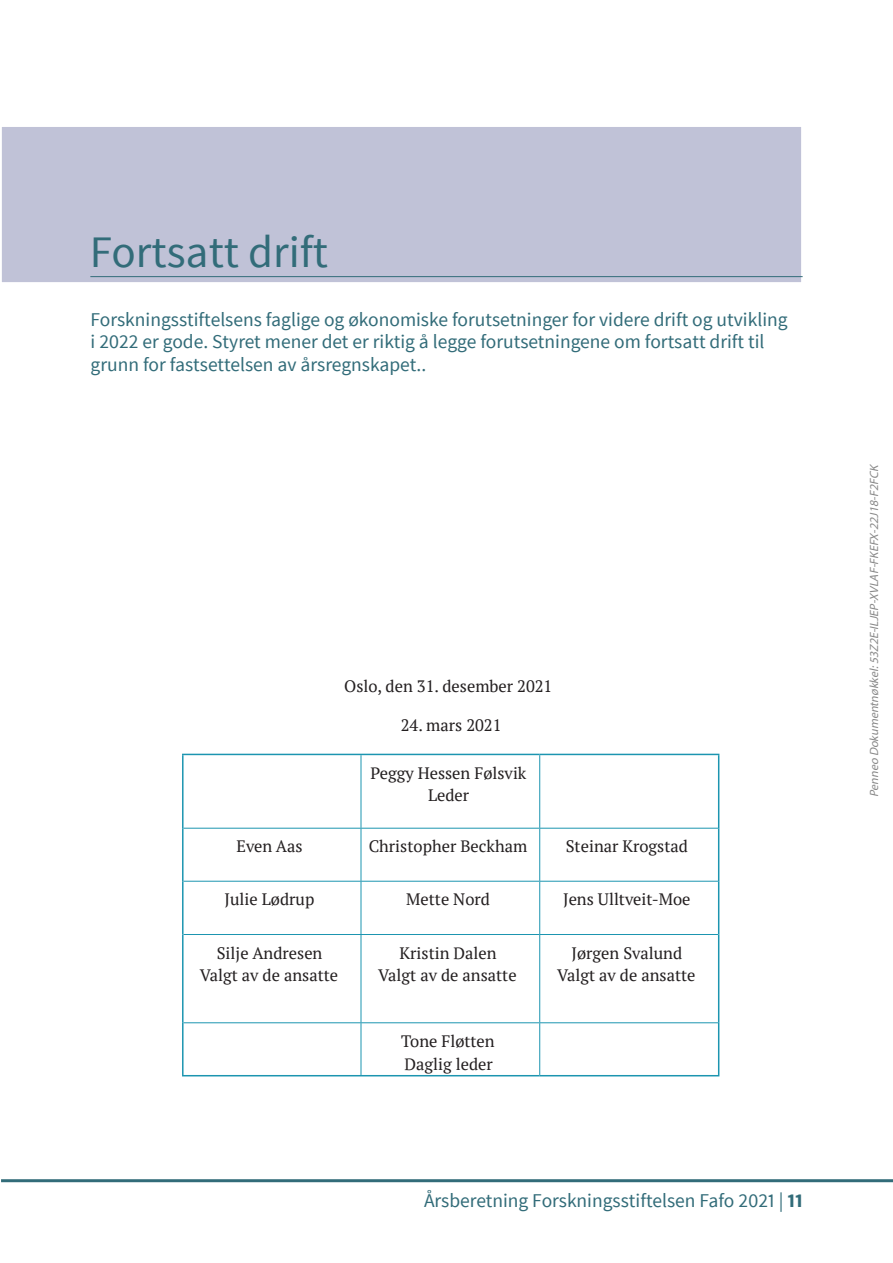
<style>
.page{position:relative;width:893px;height:1263px;background:#fff}
.page>*{position:absolute;margin:0;border:0;box-sizing:border-box;transform-origin:0 0}
.t1{font:45px "Source Sans Pro";color:#326c79}
.t2{font:19.5px/22.5px "Source Sans Pro";color:#326c79}
.t3{font:16.5px/22.5px "PT Serif";color:#231f20;text-align:center}
.t4{font:italic 12px "Myriad Pro";color:#888}
.s1{font-weight:700}
</style>
<div class="page">
<hr style="left:1px;top:1179px;width:892px;height:3px;background:#326c79">
<div style="left:0;top:125px;width:803px;height:159px;background:#c0c2d7;border:2px solid #fff"></div>
<hr style="left:90px;top:276px;width:713px;height:1px;background:#326c79">
<hr style="left:182px;top:754px;width:179px;height:1px;background:#1c95b0">
<hr style="left:182px;top:755px;width:2px;height:73px;background:#1c95b0">
<hr style="left:361px;top:754px;width:179px;height:1px;background:#1c95b0">
<hr style="left:540px;top:754px;width:179px;height:1px;background:#1c95b0">
<hr style="left:718px;top:755px;width:1px;height:73px;background:#1c95b0">
<hr style="left:182px;top:828px;width:2px;height:53px;background:#1c95b0">
<hr style="left:718px;top:828px;width:1px;height:53px;background:#1c95b0">
<hr style="left:182px;top:881px;width:2px;height:53px;background:#1c95b0">
<hr style="left:718px;top:881px;width:1px;height:53px;background:#1c95b0">
<hr style="left:182px;top:934px;width:2px;height:89px;background:#1c95b0">
<hr style="left:718px;top:934px;width:1px;height:89px;background:#1c95b0">
<hr style="left:182px;top:1023px;width:2px;height:52px;background:#1c95b0">
<hr style="left:718px;top:1023px;width:1px;height:52px;background:#1c95b0">
<hr style="left:182px;top:1075px;width:179px;height:1px;background:#1c95b0">
<hr style="left:361px;top:1075px;width:179px;height:1px;background:#1c95b0">
<hr style="left:540px;top:1075px;width:179px;height:1px;background:#1c95b0">
<hr style="left:361px;top:755px;width:1px;height:73px;background:#1c95b0">
<hr style="left:539px;top:755px;width:1px;height:73px;background:#1c95b0">
<hr style="left:184px;top:828px;width:177px;height:1px;background:#1c95b0">
<hr style="left:361px;top:828px;width:179px;height:1px;background:#1c95b0">
<hr style="left:361px;top:828px;width:1px;height:53px;background:#1c95b0">
<hr style="left:540px;top:828px;width:178px;height:1px;background:#1c95b0">
<hr style="left:539px;top:828px;width:1px;height:53px;background:#1c95b0">
<hr style="left:184px;top:881px;width:177px;height:1px;background:#1c95b0">
<hr style="left:361px;top:881px;width:179px;height:1px;background:#1c95b0">
<hr style="left:361px;top:881px;width:1px;height:53px;background:#1c95b0">
<hr style="left:540px;top:881px;width:178px;height:1px;background:#1c95b0">
<hr style="left:539px;top:881px;width:1px;height:53px;background:#1c95b0">
<hr style="left:184px;top:934px;width:177px;height:1px;background:#1c95b0">
<hr style="left:361px;top:934px;width:179px;height:1px;background:#1c95b0">
<hr style="left:361px;top:935px;width:1px;height:87px;background:#1c95b0">
<hr style="left:540px;top:934px;width:178px;height:1px;background:#1c95b0">
<hr style="left:539px;top:935px;width:1px;height:87px;background:#1c95b0">
<hr style="left:184px;top:1022px;width:177px;height:1px;background:#1c95b0">
<hr style="left:361px;top:1022px;width:179px;height:1px;background:#1c95b0">
<hr style="left:361px;top:1023px;width:1px;height:52px;background:#1c95b0">
<hr style="left:540px;top:1022px;width:178px;height:1px;background:#1c95b0">
<hr style="left:539px;top:1023px;width:1px;height:52px;background:#1c95b0">
<h1 class="t1" style="left:90px;top:228px;width:240px">Fortsatt drift</h1>
<p class="t2" style="left:91px;top:308px;width:699px">Forskningsstiftelsens faglige og økonomiske forutsetninger for videre drift og utvikling i 2022 er gode. Styret mener det er riktig å legge forutsetningene om fortsatt drift til grunn for fastsettelsen av årsregnskapet..</p>
<p class="t3" style="left:344px;top:675px;width:210px">Oslo, den 31. desember 2021</p>
<p class="t3" style="left:401px;top:714px;width:102px">24. mars 2021</p>
<p class="t3" style="left:370px;top:762px;width:158px">Peggy Hessen Følsvik<br>Leder</p>
<p class="t3" style="left:236px;top:835px;width:68px">Even Aas</p>
<p class="t3" style="left:369px;top:835px;width:160px">Christopher Beckham</p>
<p class="t3" style="left:566px;top:835px;width:124px">Steinar Krogstad</p>
<p class="t3" style="left:225px;top:888px;width:91px">Julie Lødrup</p>
<p class="t3" style="left:406px;top:888px;width:85px">Mette Nord</p>
<p class="t3" style="left:563px;top:888px;width:129px">Jens Ulltveit-Moe</p>
<p class="t3" style="left:200px;top:942px;width:140px">Silje Andresen<br>Valgt av de ansatte</p>
<p class="t3" style="left:378px;top:942px;width:140px">Kristin Dalen<br>Valgt av de ansatte</p>
<p class="t3" style="left:557px;top:942px;width:140px">Jørgen Svalund<br>Valgt av de ansatte</p>
<p class="t3" style="left:401px;top:1030px;width:95px;text-align:left">Tone Fløtten<br>Daglig leder</p>
<p class="t2" style="left:424px;top:1190px;width:381px">Årsberetning Forskningsstiftelsen Fafo 2021 | <span class="s1">11</span></p>
<p class="t4" style="left:869px;top:797px;width:335px;rotate:-90deg">Penneo Dokumentnøkkel:53Z2E-ILJEP-XVLAF-FKEFX-22J18-F2FCK</p>
</div>
